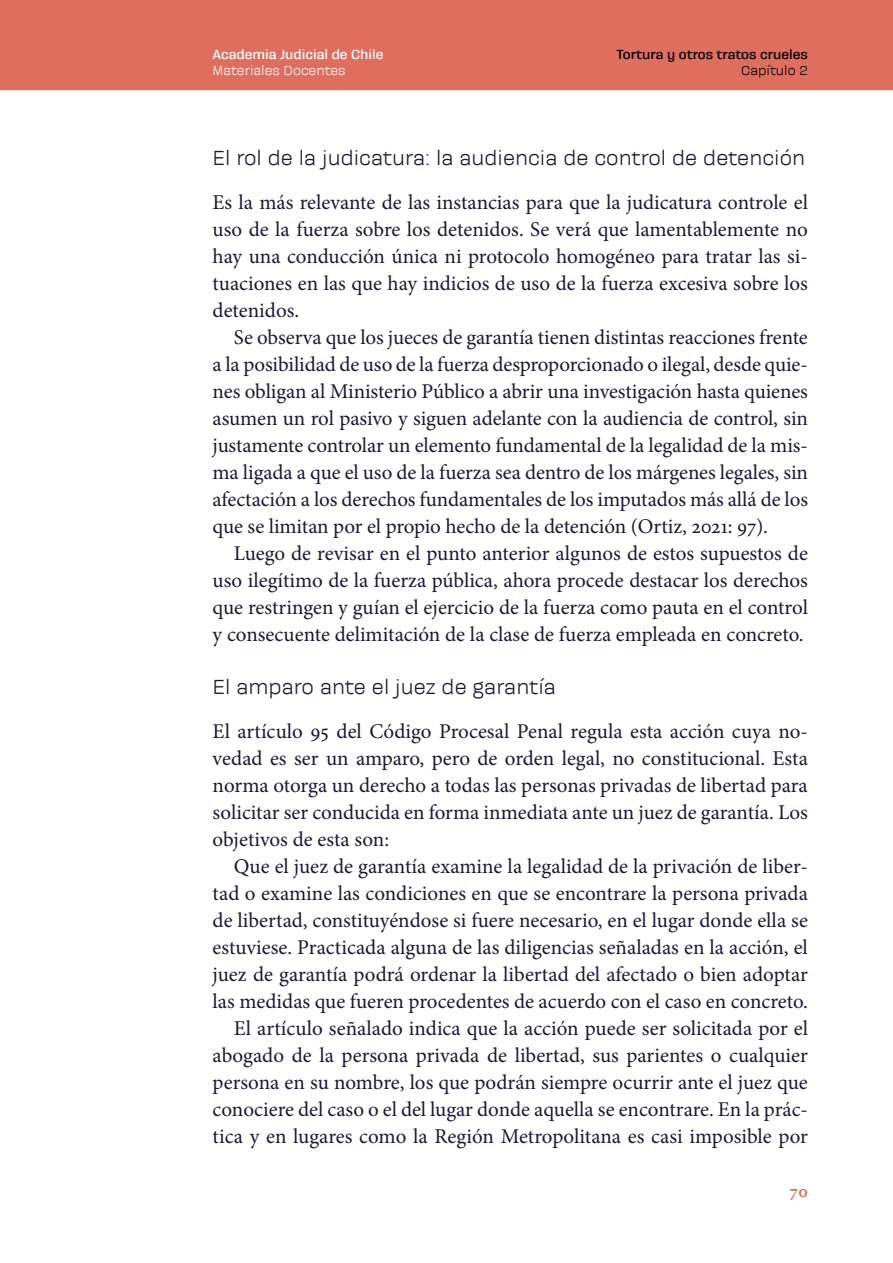
<style>
.page{position:relative;width:893px;height:1263px;background:#fff}
.page>*{position:absolute;margin:0;border:0;box-sizing:border-box;transform-origin:0 0}
.aj-body{font:21px/27px "Minion Pro";color:#1a1835;text-align:justify}
.aj-body-i{font:21px/27px "Minion Pro";color:#1a1835;text-align:justify}
.aj-subtitle-2{font:21px "Galeana Standard";color:#1a1835}
.t1{font:700 18px "Minion Pro";color:#df6e5e}
.t2{font:700 13.5px "Galeana Standard";color:#000}
.t3{font:700 13.5px "Galeana Standard";color:#fff}
.t4{font:13.5px "Galeana Standard";color:#fff}
.t5{font:13.5px "Galeana Standard";color:#000}
</style>
<div class="page">
<div style="left:0;top:0;width:893px;height:89px;background:#df6e5e"></div>
<hr style="left:0;top:89px;width:893px;height:1px;background:#df6e5e">
<p class="t3" style="left:213px;top:47px;width:172px">Academia Judicial de Chile</p>
<p class="t4" style="left:213px;top:63px;width:134px">Materiales Docentes</p>
<p class="t2" style="left:616px;top:47px;width:193px">Tortura y otros tratos crueles</p>
<p class="t5" style="left:741px;top:63px;width:68px">Capítulo 2</p>
<h4 class="aj-subtitle-2" style="left:213px;top:146px;width:594px">El rol de la judicatura: la audiencia de control de detención</h4>
<p class="aj-body-i" style="left:213px;top:189px;width:597px">Es la más relevante de las instancias para que la judicatura controle el uso de la fuerza sobre los detenidos. Se verá que lamentablemente no hay una conducción única ni protocolo homogéneo para tratar las si&shy;tuaciones en las que hay indicios de uso de la fuerza excesiva sobre los detenidos.</p>
<p class="aj-body" style="left:213px;top:324px;width:597px;text-indent:21px">Se observa que los jueces de garantía tienen distintas reacciones frente a la posibilidad de uso de la fuerza desproporcionado o ilegal, desde quie&shy;nes obligan al Ministerio Público a abrir una investigación hasta quienes asumen un rol pasivo y siguen adelante con la audiencia de control, sin justamente controlar un elemento fundamental de la legalidad de la mis&shy;ma ligada a que el uso de la fuerza sea dentro de los márgenes legales, sin afectación a los derechos fundamentales de los imputados más allá de los que se limitan por el propio hecho de la detención (Ortiz, 2021: 97).</p>
<p class="aj-body" style="left:213px;top:540px;width:597px;text-indent:21px">Luego de revisar en el punto anterior algunos de estos supuestos de uso ilegítimo de la fuerza pública, ahora procede destacar los derechos que restringen y guían el ejercicio de la fuerza como pauta en el control y consecuente delimitación de la clase de fuerza empleada en concreto.</p>
<h4 class="aj-subtitle-2" style="left:213px;top:674px;width:345px">El amparo ante el juez de garantía</h4>
<p class="aj-body-i" style="left:213px;top:718px;width:597px">El artículo 95 del Código Procesal Penal regula esta acción cuya no&shy;vedad es ser un amparo, pero de orden legal, no constitucional. Esta norma otorga un derecho a todas las personas privadas de libertad para solicitar ser conducida en forma inmediata ante un juez de garantía. Los objetivos de esta son:</p>
<p class="aj-body" style="left:213px;top:853px;width:597px;text-indent:21px">Que el juez de garantía examine la legalidad de la privación de liber&shy;tad o examine las condiciones en que se encontrare la persona privada de libertad, constituyéndose si fuere necesario, en el lugar donde ella se estuviese. Practicada alguna de las diligencias señaladas en la acción, el juez de garantía podrá ordenar la libertad del afectado o bien adoptar las medidas que fueren procedentes de acuerdo con el caso en concreto.</p>
<p class="aj-body" style="left:213px;top:1015px;width:597px;text-indent:21px">El artículo señalado indica que la acción puede ser solicitada por el abogado de la persona privada de libertad, sus parientes o cualquier persona en su nombre, los que podrán siempre ocurrir ante el juez que conociere del caso o el del lugar donde aquella se encontrare. En la prác&shy;tica y en lugares como la Región Metropolitana es casi imposible por</p>
<p class="t1" style="left:789px;top:1178px;width:20px">70</p>
</div>
